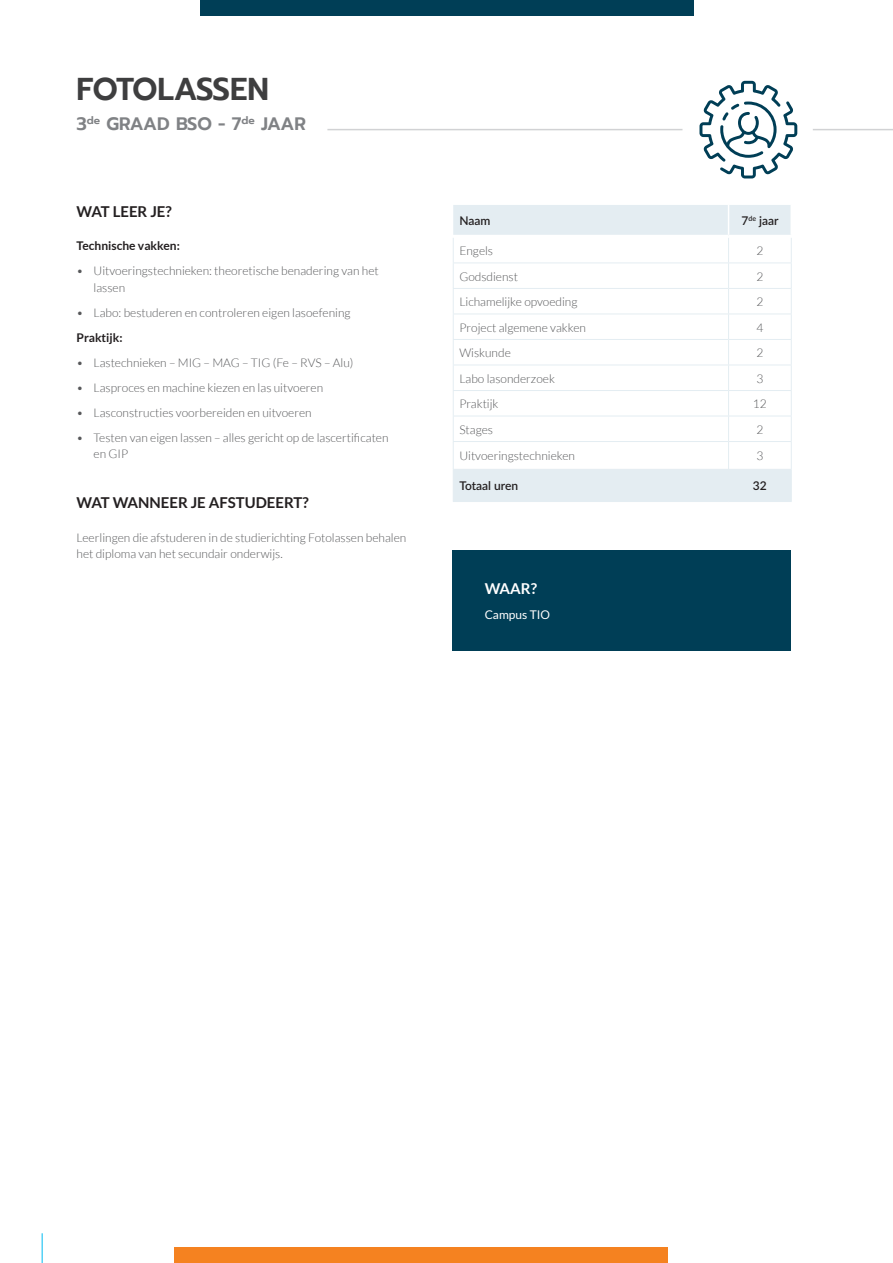
<style>
.page{position:relative;width:893px;height:1263px;background:#fff}
.page>*{position:absolute;margin:0;border:0;box-sizing:border-box;transform-origin:0 0}
.t1{font:600 31.5px "Prompt";letter-spacing:-.025em;color:#3e3e3f}
.t2{font:600 18px "Prompt";letter-spacing:-.035em;color:#808285}
.t3{font:700 15px "Lato";color:#231f20}
.t4{font:700 15px "Lato";color:#fff}
.t5{font:300 12px/16.5px "Lato";color:#57585a}
.t6{font:700 12px "Lato";color:#231f20}
.t7{font:600 12px "Lato";color:#231f20}
.t8{font:12px "Lato";color:#fff}
</style>
<div class="page">
<hr style="left:42px;top:1233px;width:1px;height:30px;background:#00baf1">
<div style="left:174px;top:1247px;width:494px;height:16px;background:#f58220"></div>
<div style="left:200px;top:0;width:493px;height:15px;background:#003e56"></div>
<hr style="left:327px;top:129px;width:355px;height:1px;background:#d1d2d4">
<hr style="left:813px;top:129px;width:80px;height:1px;background:#d1d2d4">
<svg style="left:699px;top:81px;width:98px;height:97px"></svg>
<div style="left:453px;top:550px;width:338px;height:101px;background:#003e56"></div>
<svg style="left:453px;top:205px;width:339px;height:296px"></svg>
<hr style="left:453px;top:470px;width:1px;height:31px;background:#e4edf2">
<hr style="left:728px;top:470px;width:1px;height:31px;background:#e4edf2">
<hr style="left:791px;top:470px;width:1px;height:31px;background:#e4edf2">
<hr style="left:453px;top:501px;width:276px;height:1px;background:#e4edf2">
<hr style="left:729px;top:501px;width:63px;height:1px;background:#e4edf2">
<hr style="left:453px;top:469px;width:276px;height:1px;background:#e4edf2">
<hr style="left:729px;top:469px;width:63px;height:1px;background:#e4edf2">
<h1 class="t1" style="left:77px;top:66px;width:194px">FOTOLASSEN</h1>
<h2 class="t2" style="left:77px;top:111px;width:231px">3<sup>de</sup> GRAAD BSO - 7<sup>de</sup> JAAR</h2>
<p class="t3" style="left:77px;top:203px;width:97px">WAT LEER JE?</p>
<p class="t6" style="left:77px;top:239px;width:105px">Technische vakken:</p>
<p class="t5" style="left:94px;top:263px;width:287px;text-indent:-17px">• Uitvoeringstechnieken: theoretische benadering van het lassen</p>
<p class="t5" style="left:77px;top:304px;width:276px">• Labo: bestuderen en controleren eigen lasoefening</p>
<p class="t6" style="left:77px;top:330px;width:48px">Praktijk:</p>
<p class="t5" style="left:77px;top:354px;width:278px">• Lastechnieken – MIG – MAG – TIG (Fe – RVS – Alu)</p>
<p class="t5" style="left:77px;top:379px;width:248px">• Lasproces en machine kiezen en las uitvoeren</p>
<p class="t5" style="left:77px;top:404px;width:237px">• Lasconstructies voorbereiden en uitvoeren</p>
<p class="t5" style="left:94px;top:429px;width:296px;text-indent:-17px">• Testen van eigen lassen – alles gericht op de lascertificaten en GIP</p>
<p class="t3" style="left:77px;top:494px;width:234px">WAT WANNEER JE AFSTUDEERT?</p>
<p class="t5" style="left:77px;top:529px;width:331px">Leerlingen die afstuderen in de studierichting Fotolassen behalen het diploma van het secundair onderwijs.</p>
<p class="t7" style="left:459px;top:212px;width:33px">Naam</p>
<p class="t7" style="left:741px;top:212px;width:39px">7<sup>de</sup> jaar</p>
<p class="t5" style="left:459px;top:242px;width:35px">Engels</p>
<p class="t5" style="left:756px;top:242px;width:8px">2</p>
<p class="t5" style="left:459px;top:268px;width:60px">Godsdienst</p>
<p class="t5" style="left:756px;top:268px;width:8px">2</p>
<p class="t5" style="left:459px;top:293px;width:120px">Lichamelijke opvoeding</p>
<p class="t5" style="left:756px;top:293px;width:8px">2</p>
<p class="t5" style="left:459px;top:319px;width:128px">Project algemene vakken</p>
<p class="t5" style="left:756px;top:319px;width:8px">4</p>
<p class="t5" style="left:459px;top:345px;width:53px">Wiskunde</p>
<p class="t5" style="left:756px;top:345px;width:8px">2</p>
<p class="t5" style="left:459px;top:370px;width:97px">Labo lasonderzoek</p>
<p class="t5" style="left:756px;top:370px;width:8px">3</p>
<p class="t5" style="left:459px;top:396px;width:41px">Praktijk</p>
<p class="t5" style="left:753px;top:396px;width:15px">12</p>
<p class="t5" style="left:459px;top:421px;width:35px">Stages</p>
<p class="t5" style="left:756px;top:421px;width:8px">2</p>
<p class="t5" style="left:459px;top:448px;width:117px">Uitvoeringstechnieken</p>
<p class="t5" style="left:756px;top:448px;width:8px">3</p>
<p class="t7" style="left:459px;top:477px;width:60px">Totaal uren</p>
<p class="t7" style="left:753px;top:477px;width:15px">32</p>
<p class="t4" style="left:485px;top:580px;width:54px">WAAR?</p>
<p class="t8" style="left:485px;top:608px;width:67px">Campus TIO</p>
</div>
